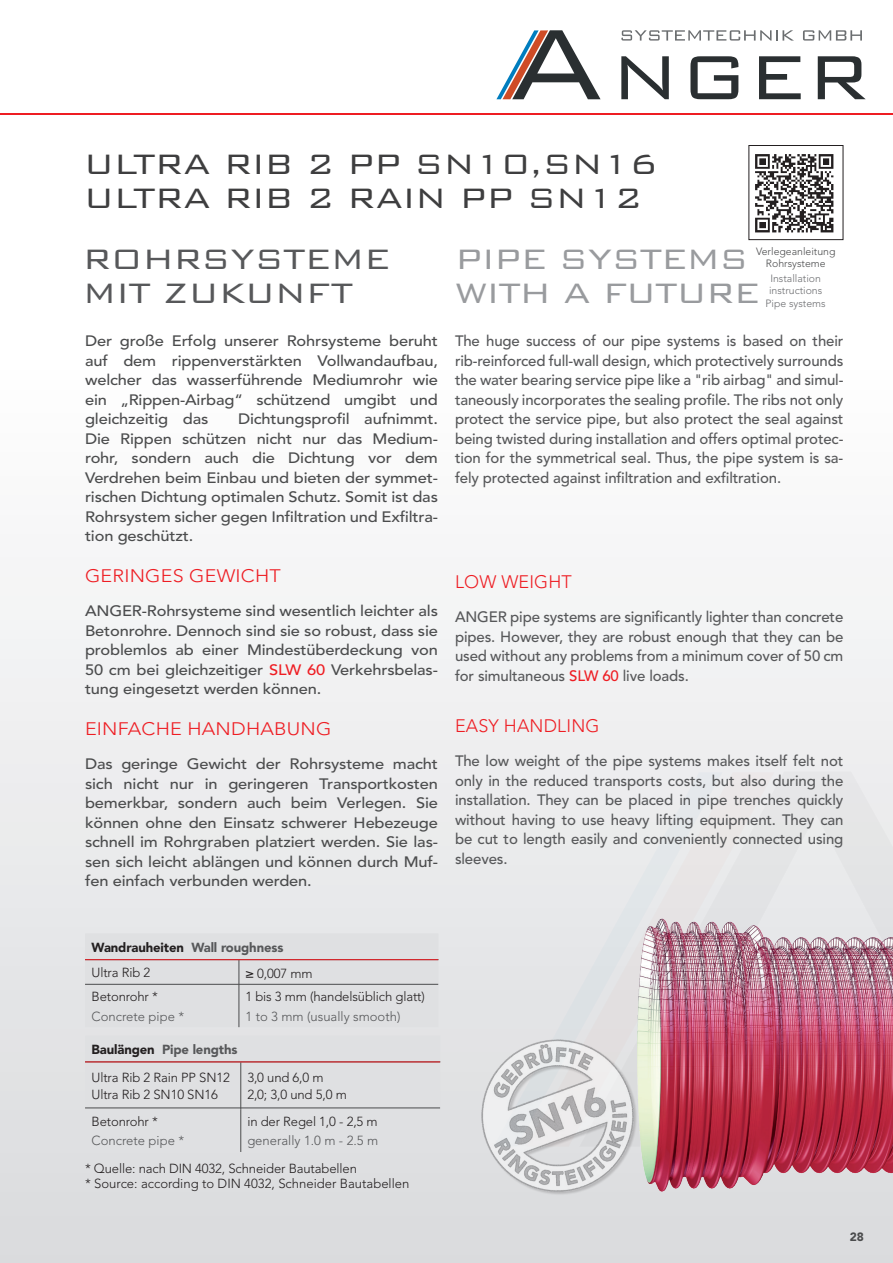
<style>
.page{position:relative;width:893px;height:1263px;background:#fff}
.page>*{position:absolute;margin:0;border:0;box-sizing:border-box;transform-origin:0 0}
.t1{font:300 37.5px/34.5px "Bank Gothic BT";letter-spacing:-.015em;color:#3e3e3f}
.t2{font:300 37.5px/34.5px "Bank Gothic BT";letter-spacing:-.025em;color:#999b9e}
.t3{font:300 37.5px/34.5px "Bank Gothic BT";letter-spacing:-.015em;color:#57585a}
.t4{font:300 18px "Avenir";letter-spacing:.01em;color:#ee1d23;scale:1.1 1}
.t5{font:300 18px "Avenir";letter-spacing:.01em;color:#ee1d23}
.t6{font:500 15px/19.5px "Avenir";letter-spacing:-.01em;color:#4b4c4d;text-align:justify;scale:1.1 1}
.t7{font:500 15px/19.5px "Avenir";letter-spacing:-.01em;color:#57585a;text-align:justify}
.t8{font:300 13.05px/14px "Avenir";letter-spacing:-.01em;color:#231f20}
.t9{font:300 13.05px "Avenir";color:#57585a}
.t10{font:900 13.05px/25.5px "Avenir";letter-spacing:-.01em;color:#231f20}
.t11{font:900 12px "Avenir";color:#4b4c4d}
.t12{font:300 10.5px/12.6px "Avenir";color:#6c6d70;text-align:center}
.t13{font:300 10.5px/12px "Avenir";color:#4b4c4d;text-align:center}
.s1{color:#ee1d23}
.s2{color:#57585a}
.s3{font-weight:300}
.s4{font-weight:900}
.s5{font-weight:900;color:#57585a}
</style>
<div class="page">
<div style="left:0;top:0;width:893px;height:1263px;background:linear-gradient(to bottom,#fff,#dcdddf)"></div>
<hr style="left:0;top:113px;width:893px;height:2px;background:#ee1d23">
<div style="left:579px;top:771px;width:314px;height:146px;background:#e6e6e8"></div>
<div style="left:723px;top:772px;width:51px;height:145px;background:#e6e6e6"></div>
<svg style="left:493px;top:772px;width:230px;height:256px;background:#e7e8e9"></svg>
<svg style="left:621px;top:56px;width:48px;height:43px"></svg>
<svg style="left:690px;top:56px;width:48px;height:43px"></svg>
<svg style="left:759px;top:56px;width:42px;height:43px"></svg>
<svg style="left:818px;top:56px;width:48px;height:43px"></svg>
<svg style="left:621px;top:30px;width:173px;height:11px"></svg>
<svg style="left:803px;top:30px;width:59px;height:11px"></svg>
<svg style="left:496px;top:30px;width:104px;height:69px"></svg>
<img style="left:750px;top:147px;width:91px;height:91px">
<div style="left:748px;top:145px;width:95px;height:95px;border:1px solid #231f20"></div>
<div style="left:85px;top:933px;width:353px;height:94px;background:#dfe0e2"></div>
<hr style="left:239px;top:984px;width:1px;height:43px;background:#4b4c4d">
<hr style="left:85px;top:959px;width:353px;height:1px;background:#ee1d23">
<hr style="left:85px;top:984px;width:353px;height:1px;background:#4b4c4d">
<div style="left:85px;top:1036px;width:355px;height:116px;background:#dfe0e2"></div>
<hr style="left:240px;top:1062px;width:1px;height:47px;background:#4b4c4d">
<hr style="left:240px;top:1109px;width:1px;height:43px;background:#4b4c4d">
<hr style="left:85px;top:1061px;width:355px;height:1px;background:#ee1d23">
<hr style="left:85px;top:1108px;width:355px;height:1px;background:#4b4c4d">
<img style="left:634px;top:917px;width:259px;height:277px">
<img style="left:470px;top:1028px;width:175px;height:175px">
<h1 class="t1" style="left:84px;top:146px;width:575px">ULTRA RIB 2 PP SN10,SN16<br>ULTRA RIB 2 RAIN PP SN12</h1>
<h1 class="t3" style="left:83px;top:241px;width:309px">ROHRSYSTEME<br>MIT ZUKUNFT</h1>
<p class="t6" style="left:85px;top:331px;width:322px">Der große Erfolg unserer Rohrsysteme beruht auf dem rippenverstärkten Vollwandaufbau, welcher das wasserführende Mediumrohr wie ein „Rippen-Airbag“ schützend umgibt und gleichzeitig das</p>
<p class="t6" style="left:85px;top:409px;width:322px;text-indent:153px">Dichtungsprofil aufnimmt.<br>Die Rippen schützen nicht nur das Medium&shy;rohr, sondern auch die Dichtung vor dem Verdrehen beim Einbau und bieten der symmet&shy;rischen Dichtung optimalen Schutz. Somit ist das Rohrsystem sicher gegen Infiltration und Exfiltra&shy;tion geschützt.</p>
<p class="t4" style="left:85px;top:565px;width:179px">GERINGES GEWICHT</p>
<p class="t6" style="left:85px;top:601px;width:322px">ANGER-Rohrsysteme sind wesentlich leichter als Betonrohre. Dennoch sind sie so robust, dass sie problemlos ab einer Mindestüberdeckung von 50 cm bei gleichzeitiger <span class="s1">SLW 60</span> Verkehrsbelas&shy;tung eingesetzt werden können.</p>
<p class="t4" style="left:85px;top:718px;width:225px">EINFACHE HANDHABUNG</p>
<p class="t6" style="left:85px;top:754px;width:322px">Das geringe Gewicht der Rohrsysteme macht sich nicht nur in geringeren Transportkosten bemerkbar, sondern auch beim Verlegen. Sie können ohne den Einsatz schwerer Hebezeuge schnell im Rohrgraben platziert werden. Sie las&shy;sen sich leicht ablängen und können durch Muf&shy;fen einfach verbunden werden.</p>
<p class="t13" style="left:756px;top:245px;width:81px">Verlegeanleitung<br>Rohrsysteme</p>
<h1 class="t2" style="left:455px;top:241px;width:307px">PIPE SYSTEMS<br>WITH A FUTURE</h1>
<p class="t12" style="left:766px;top:272px;width:62px">Installation instructions<br>Pipe systems</p>
<p class="t7" style="left:455px;top:331px;width:390px">The huge success of our pipe systems is based on their rib-reinforced full-wall design, which protectively surrounds the water bearing service pipe like a "rib airbag" and simul&shy;taneously incorporates the sealing profile. The ribs not only protect the service pipe, but also protect the seal against being twisted during installation and offers optimal protec&shy;tion for the symmetrical seal. Thus, the pipe system is sa&shy;fely protected against infiltration and exfiltration.</p>
<p class="t5" style="left:455px;top:571px;width:118px">LOW WEIGHT</p>
<p class="t7" style="left:455px;top:607px;width:390px">ANGER pipe systems are significantly lighter than concrete pipes. However, they are robust enough that they can be used without any problems from a minimum cover of 50 cm for simultaneous <span class="s1">SLW 60</span> live loads.</p>
<p class="t5" style="left:455px;top:715px;width:146px">EASY HANDLING</p>
<p class="t7" style="left:455px;top:751px;width:390px">The low weight of the pipe systems makes itself felt not only in the reduced transports costs, but also during the installation. They can be placed in pipe trenches quickly without having to use heavy lifting equipment. They can be cut to length easily and conveniently connected using sleeves.</p>
<p class="t10" style="left:92px;top:934px;width:193px">Wandrauheiten <span class="s2">Wall roughness<br></span><span class="s3">Ultra Rib 2</span></p>
<p class="t8" style="left:245px;top:966px;width:69px">≥ 0,007 mm</p>
<p class="t8" style="left:92px;top:989px;width:68px">Betonrohr *</p>
<p class="t9" style="left:92px;top:1008px;width:94px">Concrete pipe *</p>
<p class="t8" style="left:92px;top:1035px;width:147px;line-height:28.2px"><span class="s4">Baulängen</span> <span class="s5">Pipe lengths<br></span>Ultra Rib 2 Rain PP SN12</p>
<p class="t8" style="left:92px;top:1088px;width:128px">Ultra Rib 2 SN10 SN16</p>
<p class="t8" style="left:92px;top:1114px;width:68px">Betonrohr *</p>
<p class="t9" style="left:92px;top:1133px;width:94px">Concrete pipe *</p>
<p class="t8" style="left:245px;top:989px;width:181px">1 bis 3 mm (handelsüblich glatt)</p>
<p class="t9" style="left:245px;top:1008px;width:156px">1 to 3 mm (usually smooth)</p>
<p class="t8" style="left:247px;top:1069px;width:101px;line-height:17.1px">3,0 und 6,0 m<br>2,0; 3,0 und 5,0 m</p>
<p class="t8" style="left:247px;top:1114px;width:132px">in der Regel 1,0 - 2,5 m</p>
<p class="t9" style="left:247px;top:1133px;width:132px">generally 1.0 m - 2.5 m</p>
<p class="t8" style="left:85px;top:1162px;width:326px">* Quelle: nach DIN 4032, Schneider Bautabellen<br>* Source: according to DIN 4032, Schneider Bautabellen</p>
<p class="t11" style="left:850px;top:1229px;width:16px">28</p>
</div>
